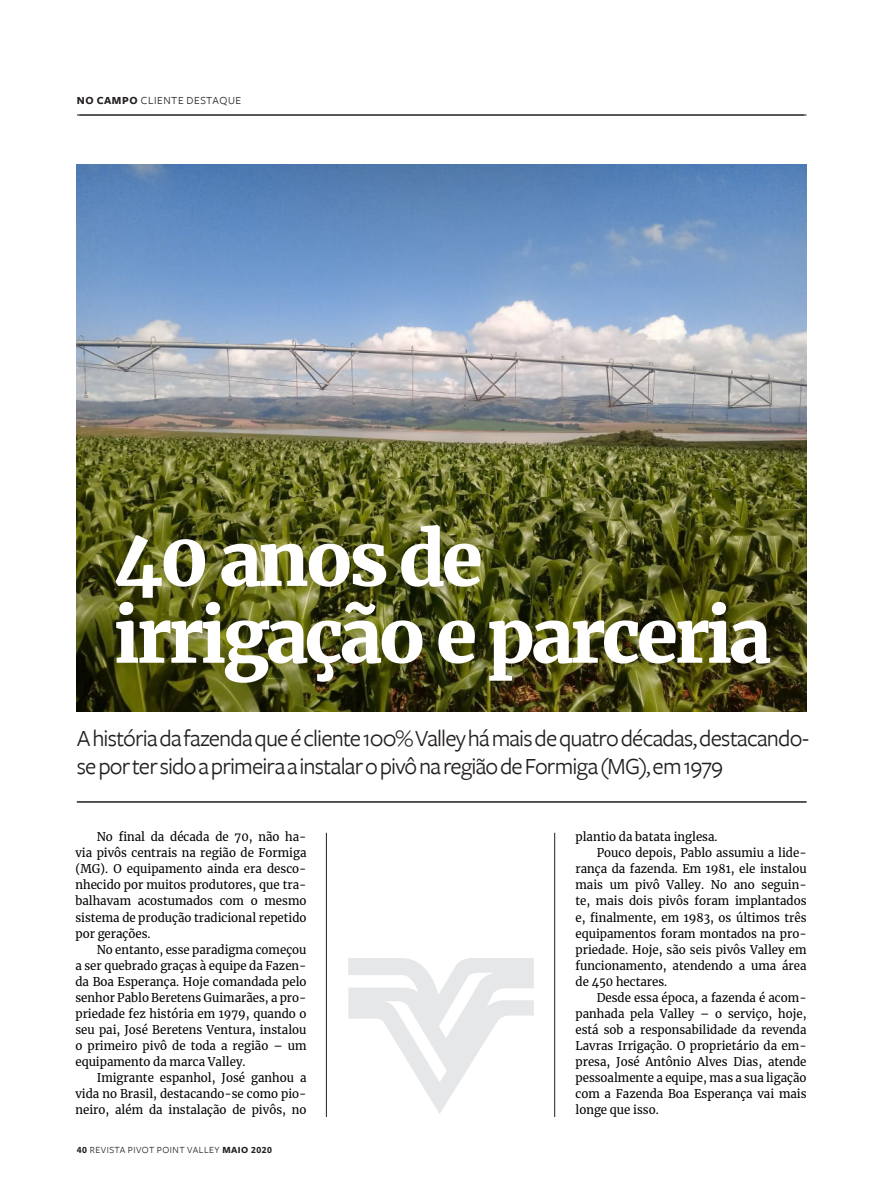
<style>
.page{position:relative;width:893px;height:1191px;background:#fff}
.page>*{position:absolute;margin:0;border:0;box-sizing:border-box;transform-origin:0 0}
.PP___Seção___Título{font:900 74.25px "Merriweather";letter-spacing:-.05em;color:#fff}
.PP___Materia___Subti{font:24px/28.8px "Freight Sans";letter-spacing:-.035em;color:#231f20}
.PP___Texto_Serf_Just{font:12px/16px "Merriweather";color:#000002;text-align:justify;scale:.96 1}
.PP__Retranca{font:11.25px "Freight Sans";letter-spacing:.05em;color:#231f20}
.t1{font:9.75px "Freight Sans";letter-spacing:.05em;color:#231f20}
.s1{font-weight:700}
.s2{font-family:"Freight Sans Bold SC"}
</style>
<div class="page">
<hr style="left:77px;top:115px;width:727px;height:1px;background:#231f20">
<hr style="left:79px;top:115px;width:728px;height:1px;background:#231f20">
<img style="left:77px;top:164px;width:730px;height:548px">
<svg style="left:348px;top:958px;width:186px;height:156px"></svg>
<hr style="left:77px;top:801px;width:730px;height:1px;background:#231f20">
<hr style="left:326px;top:832px;width:1px;height:285px;background:#231f20">
<hr style="left:554px;top:832px;width:1px;height:285px;background:#231f20">
<p class="PP__Retranca" style="left:77px;top:94px;width:166px"><span class="s1">NO CAMPO</span> CLIENTE DESTAQUE</p>
<p class="PP___Seção___Título" style="left:114px;top:507px;width:371px">40 anos de</p>
<p class="PP___Seção___Título" style="left:114px;top:584px;width:659px">irrigação e parceria</p>
<p class="PP___Materia___Subti" style="left:77px;top:724px;width:734px">A história da fazenda que é cliente 100% Valley há mais de quatro décadas, destacando&shy;se por ter sido a primeira a instalar o pivô na região de Formiga (MG), em 1979</p>
<p class="PP___Texto_Serf_Just" style="left:75px;top:828px;width:242px;text-indent:21px">No final da década de 70, não ha&shy;via pivôs centrais na região de Formiga (MG). O equipamento ainda era desco&shy;nhecido por muitos produtores, que tra&shy;balhavam acostumados com o mesmo sistema de produção tradicional repetido por gerações.</p>
<p class="PP___Texto_Serf_Just" style="left:75px;top:941px;width:242px;text-indent:21px">No entanto, esse paradigma começou a ser quebrado graças à equipe da Fazen&shy;da Boa Esperança. Hoje comandada pelo senhor Pablo Beretens Guimarães, a pro&shy;priedade fez história em 1979, quando o seu pai, José Beretens Ventura, instalou o primeiro pivô de toda a região – um equipamento da marca Valley.</p>
<p class="PP___Texto_Serf_Just" style="left:75px;top:1069px;width:242px;text-indent:21px">Imigrante espanhol, José ganhou a vida no Brasil, destacando-se como pio&shy;neiro, além da instalação de pivôs, no</p>
<p class="t1" style="left:77px;top:1144px;width:197px"><span class="s2">40</span> REVISTA PIVOT POINT VALLEY <span class="s2">MAIO 2020</span></p>
<p class="PP___Texto_Serf_Just" style="left:575px;top:828px;width:150px">plantio da batata inglesa.</p>
<p class="PP___Texto_Serf_Just" style="left:575px;top:844px;width:242px;text-indent:21px">Pouco depois, Pablo assumiu a lide&shy;rança da fazenda. Em 1981, ele instalou mais um pivô Valley. No ano seguin&shy;te, mais dois pivôs foram implantados e, finalmente, em 1983, os últimos três equipamentos foram montados na pro&shy;priedade. Hoje, são seis pivôs Valley em funcionamento, atendendo a uma área de 450 hectares.</p>
<p class="PP___Texto_Serf_Just" style="left:575px;top:989px;width:242px;text-indent:21px">Desde essa época, a fazenda é acom&shy;panhada pela Valley – o serviço, hoje, está sob a responsabilidade da revenda Lavras Irrigação. O proprietário da em&shy;presa, José Antônio Alves Dias, atende pessoalmente a equipe, mas a sua ligação com a Fazenda Boa Esperança vai mais longe que isso.</p>
</div>
